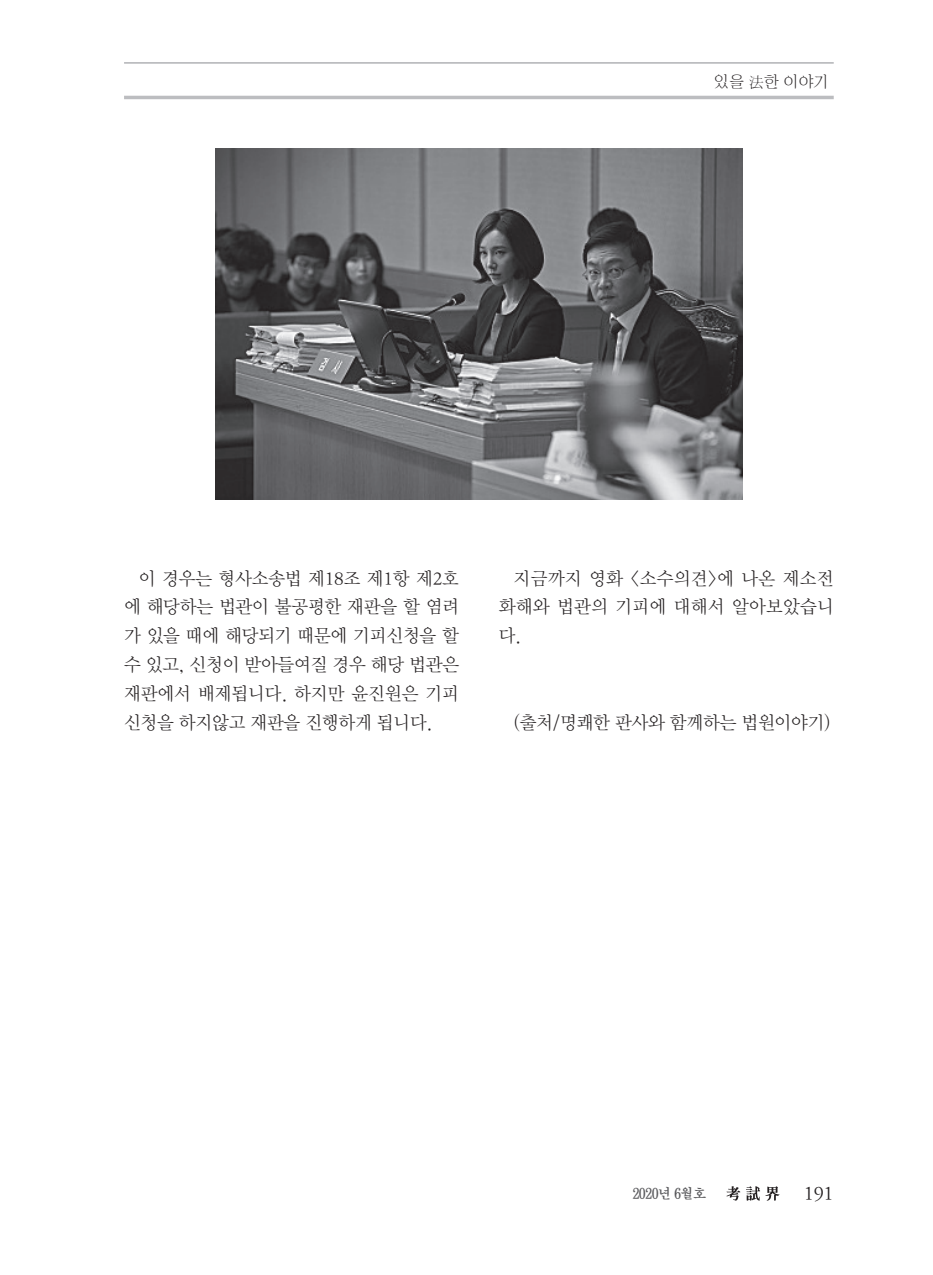
<style>
.page{position:relative;width:933px;height:1275px;background:#fff}
.page>*{position:absolute;margin:0;border:0;box-sizing:border-box;transform-origin:0 0}
.t1{font:19.25px "DX Nmu Std 30";color:#231f20}
.t2{font:18.38px/28.9px "DX Nmu Std 20";letter-spacing:-.01em;color:#231f20;text-align:justify}
.t3{font:15.75px "DX Shnm Std";letter-spacing:-.01em;color:#231f20}
.t4{font:14px "D Xmu Std 40";letter-spacing:-.05em;color:#5a5a5d;scale:.95 1}
</style>
<div class="page">
<hr style="left:124px;top:96px;width:709px;height:3px;background:#bcbdc0">
<hr style="left:124px;top:62px;width:709px;height:2px;background:#bcbdc0">
<svg style="left:726px;top:1186px;width:14px;height:15px"></svg>
<svg style="left:746px;top:1186px;width:33px;height:15px"></svg>
<img style="left:216px;top:149px;width:526px;height:351px">
<p class="t3" style="left:714px;top:74px;width:116px">있을 法한 이야기</p>
<p class="t2" style="left:124px;top:564px;width:336px;text-indent:15px">이 경우는 형사소송법 제18조 제1항 제2호 에 해당하는 법관이 불공평한 재판을 할 염려 가 있을 때에 해당되기 때문에 기피신청을 할 수 있고, 신청이 받아들여질 경우 해당 법관은 재판에서 배제됩니다. 하지만 윤진원은 기피 신청을 하지않고 재판을 진행하게 됩니다.</p>
<p class="t2" style="left:499px;top:564px;width:336px;text-indent:15px">지금까지 영화 〈소수의견〉에 나온 제소전 화해와 법관의 기피에 대해서 알아보았습니 다.</p>
<p class="t2" style="left:513px;top:708px;width:318px">(출처/명쾌한 판사와 함께하는 법원이야기)</p>
<p class="t4" style="left:632px;top:1186px;width:80px">2020년 6월호</p>
<p class="t1" style="left:804px;top:1183px;width:31px">191</p>
</div>
